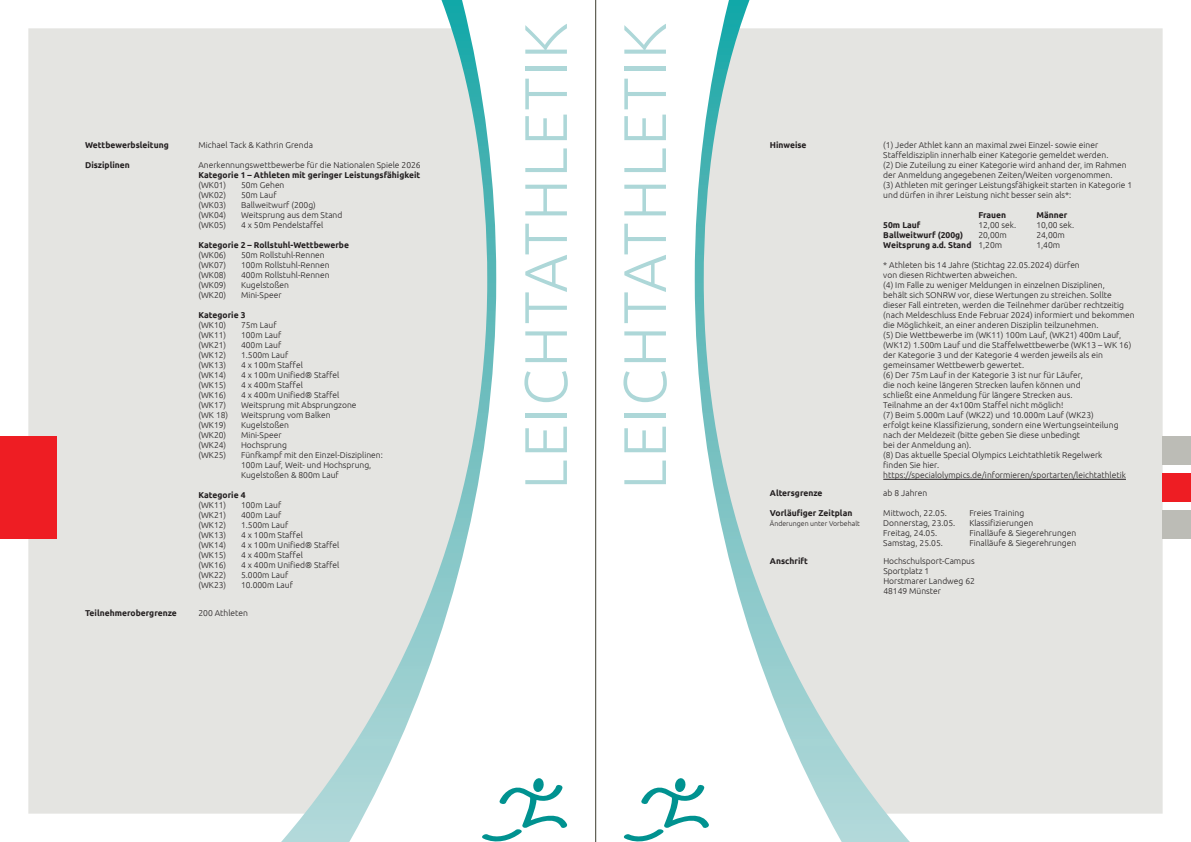
<style>
.page{position:relative;width:1191px;height:842px;background:#fff}
.page>*{position:absolute;margin:0;border:0;box-sizing:border-box;transform-origin:0 0}
.t1{font:300 60px/99px "Ubuntu";letter-spacing:.03em;color:#add7d8}
.t2{font:300 8.5px/10px "Ubuntu";color:#231f20}
.t3{font:700 8.5px "Ubuntu";color:#231f20}
.t4{font:300 7px "Ubuntu";color:#231f20}
.s1{font-weight:300}
</style>
<div class="page">
<hr style="left:595px;top:0;width:1px;height:842px;background:#636358">
<div style="left:910px;top:28px;width:252px;height:786px;background:#e4e4e1"></div>
<div style="left:28px;top:28px;width:253px;height:786px;background:#e4e4e1"></div>
<div style="left:0;top:437px;width:57px;height:102px;background:#ee1d23"></div>
<div style="left:1162px;top:510px;width:29px;height:29px;background:#bcbcb6"></div>
<div style="left:1162px;top:437px;width:29px;height:28px;background:#bcbcb6"></div>
<div style="left:1162px;top:473px;width:29px;height:29px;background:#ee1d23"></div>
<svg style="left:281px;top:0;width:215px;height:842px"></svg>
<svg style="left:694px;top:0;width:216px;height:842px"></svg>
<hr style="left:883px;top:479px;width:243px;height:1px;background:#231f20">
<svg style="left:479px;top:778px;width:89px;height:64px"></svg>
<svg style="left:623px;top:778px;width:87px;height:64px"></svg>
<p class="t3" style="left:85px;top:140px;width:85px">Wettbewerbsleitung</p>
<p class="t2" style="left:198px;top:140px;width:116px">Michael Tack &amp; Kathrin Grenda</p>
<p class="t3" style="left:85px;top:160px;width:46px">Disziplinen</p>
<p class="t2" style="left:198px;top:160px;width:224px">Anerkennungswettbewerbe für die Nationalen Spiele 2026</p>
<p class="t3" style="left:198px;top:170px;width:223px">Kategorie 1 – Athleten mit geringer Leistungsfähigkeit</p>
<p class="t2" style="left:198px;top:180px;width:29px">(WK01)</p>
<p class="t2" style="left:241px;top:180px;width:45px">50m Gehen</p>
<p class="t2" style="left:198px;top:190px;width:29px">(WK02)</p>
<p class="t2" style="left:241px;top:190px;width:37px">50m Lauf</p>
<p class="t2" style="left:198px;top:200px;width:29px">(WK03)</p>
<p class="t2" style="left:241px;top:200px;width:76px">Ballweitwurf (200g)</p>
<p class="t2" style="left:198px;top:210px;width:29px">(WK04)</p>
<p class="t2" style="left:241px;top:210px;width:103px">Weitsprung aus dem Stand</p>
<p class="t2" style="left:198px;top:220px;width:29px">(WK05)</p>
<p class="t2" style="left:241px;top:220px;width:84px">4 x 50m Pendelstaffel</p>
<p class="t3" style="left:198px;top:240px;width:152px">Kategorie 2 – Rollstuhl-Wettbewerbe</p>
<p class="t2" style="left:198px;top:250px;width:29px">(WK06)</p>
<p class="t2" style="left:241px;top:250px;width:85px">50m Rollstuhl-Rennen</p>
<p class="t2" style="left:198px;top:260px;width:29px">(WK07)</p>
<p class="t2" style="left:241px;top:260px;width:90px">100m Rollstuhl-Rennen</p>
<p class="t2" style="left:198px;top:270px;width:29px">(WK08)</p>
<p class="t2" style="left:241px;top:270px;width:90px">400m Rollstuhl-Rennen</p>
<p class="t2" style="left:198px;top:280px;width:29px">(WK09)</p>
<p class="t2" style="left:241px;top:280px;width:50px">Kugelstoßen</p>
<p class="t2" style="left:198px;top:290px;width:29px">(WK20)</p>
<p class="t2" style="left:241px;top:290px;width:42px">Mini-Speer</p>
<p class="t3" style="left:198px;top:310px;width:49px">Kategorie 3</p>
<p class="t2" style="left:198px;top:320px;width:29px">(WK10)</p>
<p class="t2" style="left:241px;top:320px;width:37px">75m Lauf</p>
<p class="t2" style="left:198px;top:330px;width:29px">(WK11)</p>
<p class="t2" style="left:241px;top:330px;width:42px">100m Lauf</p>
<p class="t2" style="left:198px;top:340px;width:29px">(WK21)</p>
<p class="t2" style="left:241px;top:340px;width:42px">400m Lauf</p>
<p class="t2" style="left:198px;top:350px;width:29px">(WK12)</p>
<p class="t2" style="left:241px;top:350px;width:49px">1.500m Lauf</p>
<p class="t2" style="left:198px;top:360px;width:29px">(WK13)</p>
<p class="t2" style="left:241px;top:360px;width:63px">4 x 100m Staffel</p>
<p class="t2" style="left:198px;top:370px;width:29px">(WK14)</p>
<p class="t2" style="left:241px;top:370px;width:100px">4 x 100m Unified® Staffel</p>
<p class="t2" style="left:198px;top:380px;width:29px">(WK15)</p>
<p class="t2" style="left:241px;top:380px;width:63px">4 x 400m Staffel</p>
<p class="t2" style="left:198px;top:390px;width:29px">(WK16)</p>
<p class="t2" style="left:241px;top:390px;width:100px">4 x 400m Unified® Staffel</p>
<p class="t2" style="left:198px;top:400px;width:29px">(WK17)</p>
<p class="t2" style="left:241px;top:400px;width:117px">Weitsprung mit Absprungzone</p>
<p class="t2" style="left:198px;top:410px;width:31px">(WK 18)</p>
<p class="t2" style="left:241px;top:410px;width:91px">Weitsprung vom Balken</p>
<p class="t2" style="left:198px;top:420px;width:29px">(WK19)</p>
<p class="t2" style="left:241px;top:420px;width:50px">Kugelstoßen</p>
<p class="t2" style="left:198px;top:430px;width:29px">(WK20)</p>
<p class="t2" style="left:241px;top:430px;width:42px">Mini-Speer</p>
<p class="t2" style="left:198px;top:440px;width:29px">(WK24)</p>
<p class="t2" style="left:241px;top:440px;width:47px">Hochsprung</p>
<p class="t2" style="left:198px;top:450px;width:29px">(WK25)</p>
<p class="t2" style="left:241px;top:450px;width:143px">Fünfkampf mit den Einzel-Disziplinen:<br>100m Lauf, Weit- und Hochsprung,<br>Kugelstoßen &amp; 800m Lauf</p>
<p class="t3" style="left:198px;top:490px;width:49px">Kategorie 4</p>
<p class="t2" style="left:198px;top:500px;width:29px">(WK11)</p>
<p class="t2" style="left:241px;top:500px;width:42px">100m Lauf</p>
<p class="t2" style="left:198px;top:510px;width:29px">(WK21)</p>
<p class="t2" style="left:241px;top:510px;width:42px">400m Lauf</p>
<p class="t2" style="left:198px;top:520px;width:29px">(WK12)</p>
<p class="t2" style="left:241px;top:520px;width:49px">1.500m Lauf</p>
<p class="t2" style="left:198px;top:530px;width:29px">(WK13)</p>
<p class="t2" style="left:241px;top:530px;width:63px">4 x 100m Staffel</p>
<p class="t2" style="left:198px;top:540px;width:29px">(WK14)</p>
<p class="t2" style="left:241px;top:540px;width:100px">4 x 100m Unified® Staffel</p>
<p class="t2" style="left:198px;top:550px;width:29px">(WK15)</p>
<p class="t2" style="left:241px;top:550px;width:63px">4 x 400m Staffel</p>
<p class="t2" style="left:198px;top:560px;width:29px">(WK16)</p>
<p class="t2" style="left:241px;top:560px;width:100px">4 x 400m Unified® Staffel</p>
<p class="t2" style="left:198px;top:570px;width:29px">(WK22)</p>
<p class="t2" style="left:241px;top:570px;width:49px">5.000m Lauf</p>
<p class="t2" style="left:198px;top:580px;width:29px">(WK23)</p>
<p class="t2" style="left:241px;top:580px;width:53px">10.000m Lauf</p>
<p class="t3" style="left:85px;top:608px;width:93px">Teilnehmerobergrenze</p>
<p class="t2" style="left:198px;top:608px;width:51px">200 Athleten</p>
<h1 class="t1" style="left:494px;top:490px;width:468px;rotate:-90deg">LEICHTATHLETIK<br>LEICHTATHLETIK</h1>
<p class="t3" style="left:770px;top:140px;width:38px">Hinweise</p>
<p class="t2" style="left:883px;top:140px;width:250px">(1) Jeder Athlet kann an maximal zwei Einzel- sowie einer Staffeldisziplin innerhalb einer Kategorie gemeldet werden.<br>(2) Die Zuteilung zu einer Kategorie wird anhand der, im Rahmen der Anmeldung angegebenen Zeiten/Weiten vorgenommen.<br>(3) Athleten mit geringer Leistungsfähigkeit starten in Kategorie 1 und dürfen in ihrer Leistung nicht besser sein als*:</p>
<p class="t3" style="left:978px;top:210px;width:29px">Frauen</p>
<p class="t3" style="left:1036px;top:210px;width:32px">Männer</p>
<p class="t3" style="left:883px;top:220px;width:39px">50m Lauf</p>
<p class="t2" style="left:978px;top:220px;width:39px">12,00 sek.</p>
<p class="t2" style="left:1036px;top:220px;width:39px">10,00 sek.</p>
<p class="t3" style="left:883px;top:230px;width:81px">Ballweitwurf (200g)</p>
<p class="t2" style="left:978px;top:230px;width:30px">20,00m</p>
<p class="t2" style="left:1036px;top:230px;width:30px">24,00m</p>
<p class="t3" style="left:883px;top:240px;width:120px">Weitsprung a.d. Stand <span class="s1">1,20m</span></p>
<p class="t2" style="left:1036px;top:240px;width:25px">1,40m</p>
<p class="t2" style="left:883px;top:260px;width:253px">* Athleten bis 14 Jahre (Stichtag 22.05.2024) dürfen<br>von diesen Richtwerten abweichen.<br>(4) Im Falle zu weniger Meldungen in einzelnen Disziplinen,<br>behält sich SONRW vor, diese Wertungen zu streichen. Sollte dieser Fall eintreten, werden die Teilnehmer darüber rechtzeitig (nach Meldeschluss Ende Februar 2024) informiert und bekommen die Möglichkeit, an einer anderen Disziplin teilzunehmen.<br>(5) Die Wettbewerbe im (WK11) 100m Lauf, (WK21) 400m Lauf, (WK12) 1.500m Lauf und die Staffelwettbewerbe (WK13 – WK 16) der Kategorie 3 und der Kategorie 4 werden jeweils als ein gemeinsamer Wettbewerb gewertet.<br>(6) Der 75m Lauf in der Kategorie 3 ist nur für Läufer,<br>die noch keine längeren Strecken laufen können und<br>schließt eine Anmeldung für längere Strecken aus.<br>Teilnahme an der 4x100m Staffel nicht möglich!<br>(7) Beim 5.000m Lauf (WK22) und 10.000m Lauf (WK23)<br>erfolgt keine Klassifizierung, sondern eine Wertungseinteilung nach der Meldezeit (bitte geben Sie diese unbedingt<br>bei der Anmeldung an).<br>(8) Das aktuelle Special Olympics Leichtathletik Regelwerk<br>finden Sie hier. https://specialolympics.de/informieren/sportarten/leichtathletik</p>
<p class="t3" style="left:770px;top:488px;width:54px">Altersgrenze</p>
<p class="t2" style="left:883px;top:488px;width:45px">ab 8 Jahren</p>
<p class="t3" style="left:770px;top:508px;width:84px">Vorläufiger Zeitplan</p>
<p class="t4" style="left:770px;top:519px;width:91px">Änderungen unter Vorbehalt</p>
<p class="t2" style="left:883px;top:508px;width:65px">Mittwoch, 22.05.</p>
<p class="t2" style="left:969px;top:508px;width:56px">Freies Training</p>
<p class="t2" style="left:883px;top:518px;width:73px">Donnerstag, 23.05.</p>
<p class="t2" style="left:969px;top:518px;width:65px">Klassifizierungen</p>
<p class="t2" style="left:883px;top:528px;width:56px">Freitag, 24.05.</p>
<p class="t2" style="left:969px;top:528px;width:108px">Finalläufe &amp; Siegerehrungen</p>
<p class="t2" style="left:883px;top:538px;width:61px">Samstag, 25.05.</p>
<p class="t2" style="left:969px;top:538px;width:108px">Finalläufe &amp; Siegerehrungen</p>
<p class="t3" style="left:770px;top:556px;width:39px">Anschrift</p>
<p class="t2" style="left:883px;top:556px;width:93px">Hochschulsport-Campus<br>Sportplatz 1<br>Horstmarer Landweg 62<br>48149 Münster</p>
</div>
